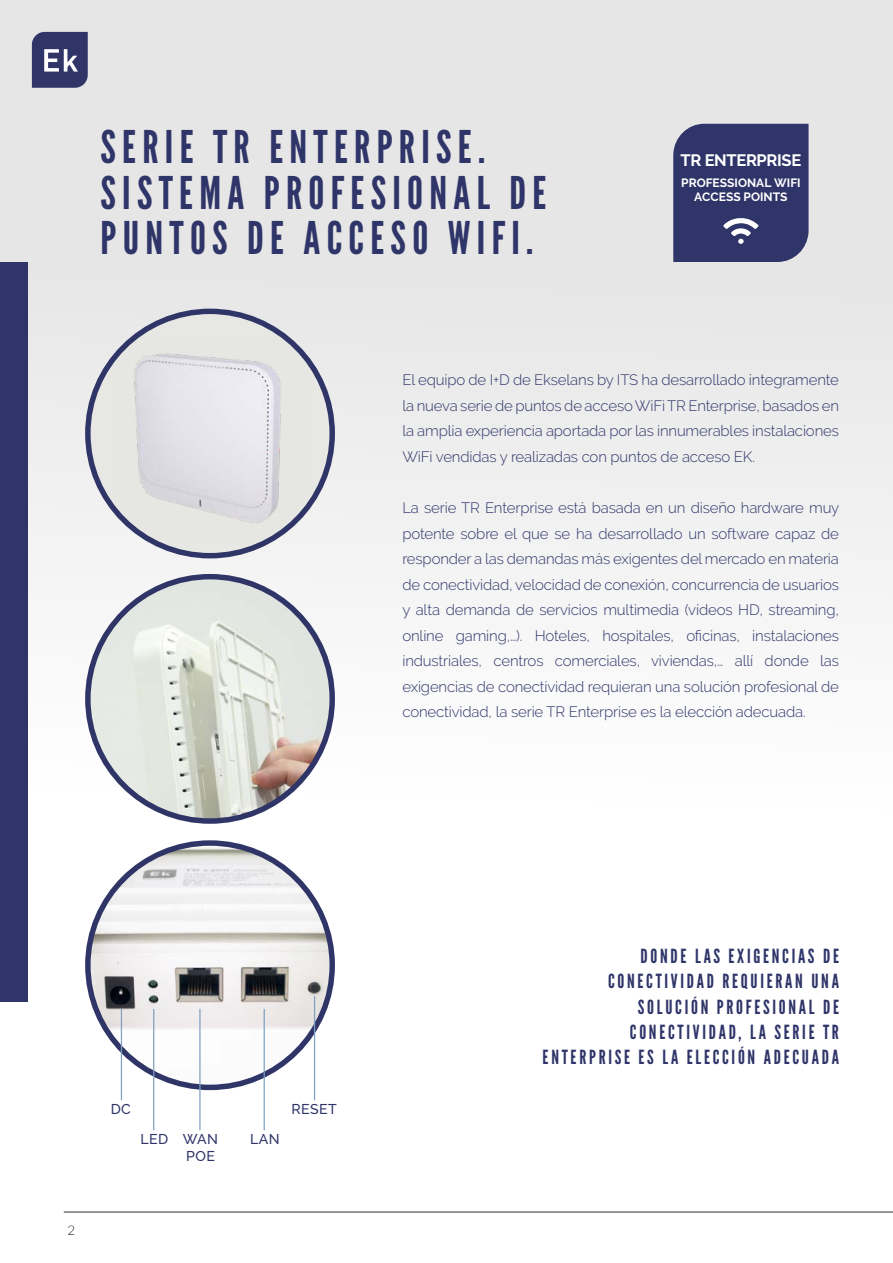
<style>
.page{position:relative;width:893px;height:1263px;background:#fff}
.page>*{position:absolute;margin:0;border:0;box-sizing:border-box;transform-origin:0 0}
.t1{font:45px/45.5px "League Gothic";letter-spacing:.14em;color:#2f3569}
.t2{font:19.5px/25.3px "League Gothic";letter-spacing:.14em;color:#2f3569;text-align:right}
.t3{font:700 16.5px "Raleway";letter-spacing:-.02em;color:#fff}
.t4{font:300 15px/25.5px "Raleway";letter-spacing:-.01em;color:#2f3569;text-align:justify}
.t5{font:500 14.1px/17.4px "Raleway";letter-spacing:.03em;color:#2f3569}
.t6{font:300 13.5px "Lato";color:#312e29}
.t7{font:700 12px/13.5px "Raleway";color:#fff;text-align:center}
</style>
<div class="page">
<div style="left:0;top:0;width:893px;height:880px;background:linear-gradient(to bottom,#e0e0e0,#fcfcfd)"></div>
<hr style="left:64px;top:1212px;width:829px;height:1px;background:#312e29">
<div style="left:0;top:262px;width:28px;height:739px;background:#2f3569"></div>
<svg style="left:32px;top:32px;width:56px;height:56px;background:#4c507c"></svg>
<img style="left:88px;top:577px;width:244px;height:244px;border-radius:122px">
<svg style="left:88px;top:311px;width:244px;height:245px;background:#c4c5cb"></svg>
<img style="left:112px;top:336px;width:196px;height:204px">
<img style="left:88px;top:843px;width:244px;height:242px">
<hr style="left:153px;top:1009px;width:1px;height:121px;background:#7ea0c2">
<hr style="left:121px;top:1009px;width:1px;height:91px;background:#7ea0c2">
<hr style="left:314px;top:996px;width:1px;height:104px;background:#7ea0c2">
<hr style="left:199px;top:1009px;width:2px;height:121px;background:#7ea0c2">
<hr style="left:264px;top:1009px;width:1px;height:121px;background:#7ea0c2">
<div style="left:673px;top:124px;width:135px;height:138px;background:#2f3569"></div>
<h1 class="t1" style="left:101px;top:125px;width:447px">SERIE TR ENTERPRISE.<br>SISTEMA PROFESIONAL DE<br>PUNTOS DE ACCESO WIFI.</h1>
<p class="t3" style="left:680px;top:151px;width:122px">TR ENTERPRISE</p>
<p class="t7" style="left:681px;top:176px;width:121px">PROFESSIONAL WIFI<br>ACCESS POINTS</p>
<p class="t4" style="left:402px;top:367px;width:438px">El equipo de I+D de Ekselans by ITS ha desarrollado íntegramente la nueva serie de puntos de acceso WiFi TR Enterprise, basados en la amplia experiencia aportada por las innumerables instalaciones WiFi vendidas y realizadas con puntos de acceso EK.</p>
<p class="t4" style="left:402px;top:495px;width:438px">La serie TR Enterprise está basada en un diseño hardware muy potente sobre el que se ha desarrollado un software capaz de responder a las demandas más exigentes del mercado en materia de conectividad, velocidad de conexión, concurrencia de usuarios y alta demanda de servicios multimedia (vídeos HD, streaming, online gaming,…). Hoteles, hospitales, oficinas, instalaciones industriales, centros comerciales, viviendas,… allí donde las exigencias de conectividad requieran una solución profesional de conectividad, la serie TR Enterprise es la elección adecuada.</p>
<p class="t6" style="left:67px;top:1220px;width:9px">2</p>
<p class="t5" style="left:111px;top:1100px;width:22px">DC</p>
<p class="t5" style="left:291px;top:1100px;width:47px">RESET</p>
<p class="t5" style="left:183px;top:1130px;width:37px">WAN<br>POE</p>
<p class="t5" style="left:250px;top:1130px;width:31px">LAN</p>
<p class="t5" style="left:140px;top:1130px;width:29px">LED</p>
<h2 class="t2" style="left:543px;top:943px;width:298px">DONDE LAS EXIGENCIAS DE<br>CONECTIVIDAD REQUIERAN UNA<br>SOLUCIÓN PROFESIONAL DE<br>CONECTIVIDAD, LA SERIE TR<br>ENTERPRISE ES LA ELECCIÓN ADECUADA</h2>
</div>
